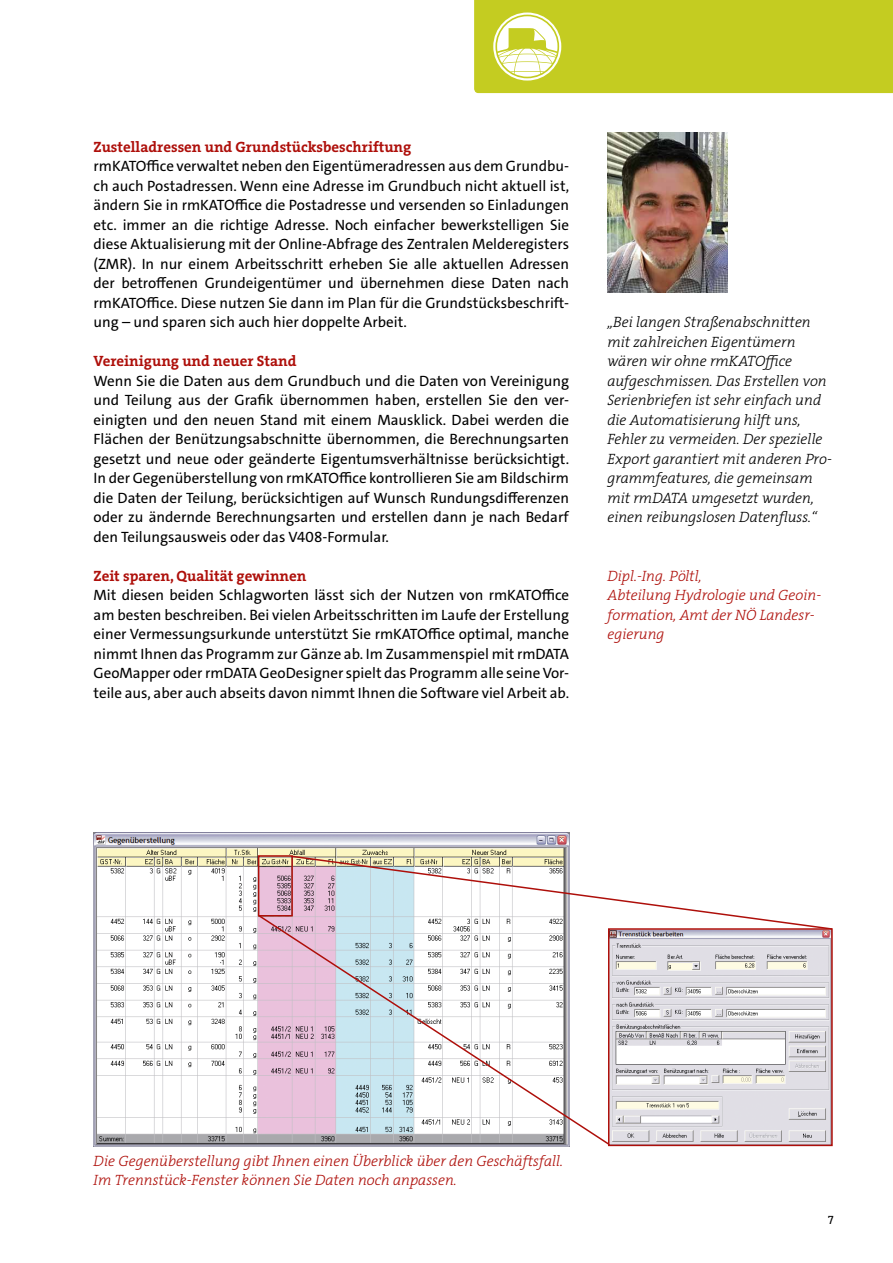
<style>
.page{position:relative;width:893px;height:1263px;background:#fff}
.page>*{position:absolute;margin:0;border:0;box-sizing:border-box;transform-origin:0 0}
.t1{font:15px/19.5px "The Sans C4 s";color:#000;text-align:justify}
.t2{font:15px/19.5px "The Serif LP3 Lig IT";color:#000}
.t3{font:15px/19.5px "The Serif LP3 Lig IT";color:#ae0f0a}
.t4{font:15px "The Serif LP7 Bld";color:#ae0f0a}
.t5{font:12px "The Serif LP5 Plain";color:#000}
</style>
<div class="page">
<img style="left:607px;top:132px;width:121px;height:161px">
<img style="left:94px;top:832px;width:475px;height:314px">
<svg style="left:257px;top:913px;width:355px;height:234px"></svg>
<svg style="left:291px;top:855px;width:539px;height:76px"></svg>
<img style="left:611px;top:931px;width:219px;height:212px">
<div style="left:608px;top:928px;width:225px;height:218px;border:2px solid #ae0f0a"></div>
<div style="left:258px;top:855px;width:35px;height:61px;border:2px solid #ae0f0a"></div>
<svg style="left:474px;top:0;width:419px;height:93px;background:#c7cf2f"></svg>
<p class="t4" style="left:94px;top:136px;width:319px">Zustelladressen und Grundstücksbeschriftung</p>
<p class="t1" style="left:94px;top:156px;width:477px">rmKATOffice verwaltet neben den Eigentümeradressen aus dem Grundbu&shy;ch auch Postadressen. Wenn eine Adresse im Grundbuch nicht aktuell ist, ändern Sie in rmKATOffice die Postadresse und versenden so Einladungen etc. immer an die richtige Adresse. Noch einfacher bewerkstelligen Sie diese Aktualisierung mit der Online-Abfrage des Zentralen Melderegisters (ZMR). In nur einem Arbeitsschritt erheben Sie alle aktuellen Adressen der betroffenen Grundeigentümer und übernehmen diese Daten nach rmKATOffice. Diese nutzen Sie dann im Plan für die Grundstücksbeschrift&shy;ung – und sparen sich auch hier doppelte Arbeit.</p>
<p class="t4" style="left:94px;top:351px;width:204px">Vereinigung und neuer Stand</p>
<p class="t1" style="left:94px;top:371px;width:477px">Wenn Sie die Daten aus dem Grundbuch und die Daten von Vereinigung und Teilung aus der Grafik übernommen haben, erstellen Sie den ver&shy;einigten und den neuen Stand mit einem Mausklick. Dabei werden die Flächen der Benützungsabschnitte übernommen, die Berechnungsarten gesetzt und neue oder geänderte Eigentumsverhältnisse berücksichtigt.<br>In der Gegenüberstellung von rmKATOffice kontrollieren Sie am Bildschirm die Daten der Teilung, berücksichtigen auf Wunsch Rundungsdifferenzen oder zu ändernde Berechnungsarten und erstellen dann je nach Bedarf den Teilungsausweis oder das V408-Formular.</p>
<p class="t4" style="left:94px;top:565px;width:214px">Zeit sparen, Qualität gewinnen</p>
<p class="t1" style="left:94px;top:585px;width:477px">Mit diesen beiden Schlagworten lässt sich der Nutzen von rmKATOffice am besten beschreiben. Bei vielen Arbeitsschritten im Laufe der Erstellung einer Vermessungsurkunde unterstützt Sie rmKATOffice optimal, manche nimmt Ihnen das Programm zur Gänze ab. Im Zusammenspiel mit rmDATA GeoMapper oder rmDATA GeoDesigner spielt das Programm alle seine Vor&shy;teile aus, aber auch abseits davon nimmt Ihnen die Software viel Arbeit ab.</p>
<p class="t2" style="left:607px;top:313px;width:226px">„Bei langen Straßenabschnitten mit zahlreichen Eigentümern wären wir ohne rmKATOffice aufgeschmissen. Das Erstellen von<br>Serienbriefen ist sehr einfach und die Automatisierung hilft uns,<br>Fehler zu vermeiden. Der spezielle<br>Export garantiert mit anderen Pro&shy;grammfeatures, die gemeinsam mit rmDATA umgesetzt wurden, einen reibungslosen Datenfluss.“</p>
<p class="t3" style="left:607px;top:566px;width:215px">Dipl.-Ing. Pöltl,<br>Abteilung Hydrologie und Geoin&shy;formation, Amt der NÖ Landesr&shy;egierung</p>
<p class="t3" style="left:94px;top:1151px;width:471px">Die Gegenüberstellung gibt Ihnen einen Überblick über den Geschäftsfall.<br>Im Trennstück-Fenster können Sie Daten noch anpassen.</p>
<p class="t5" style="left:828px;top:1212px;width:7px">7</p>
</div>
